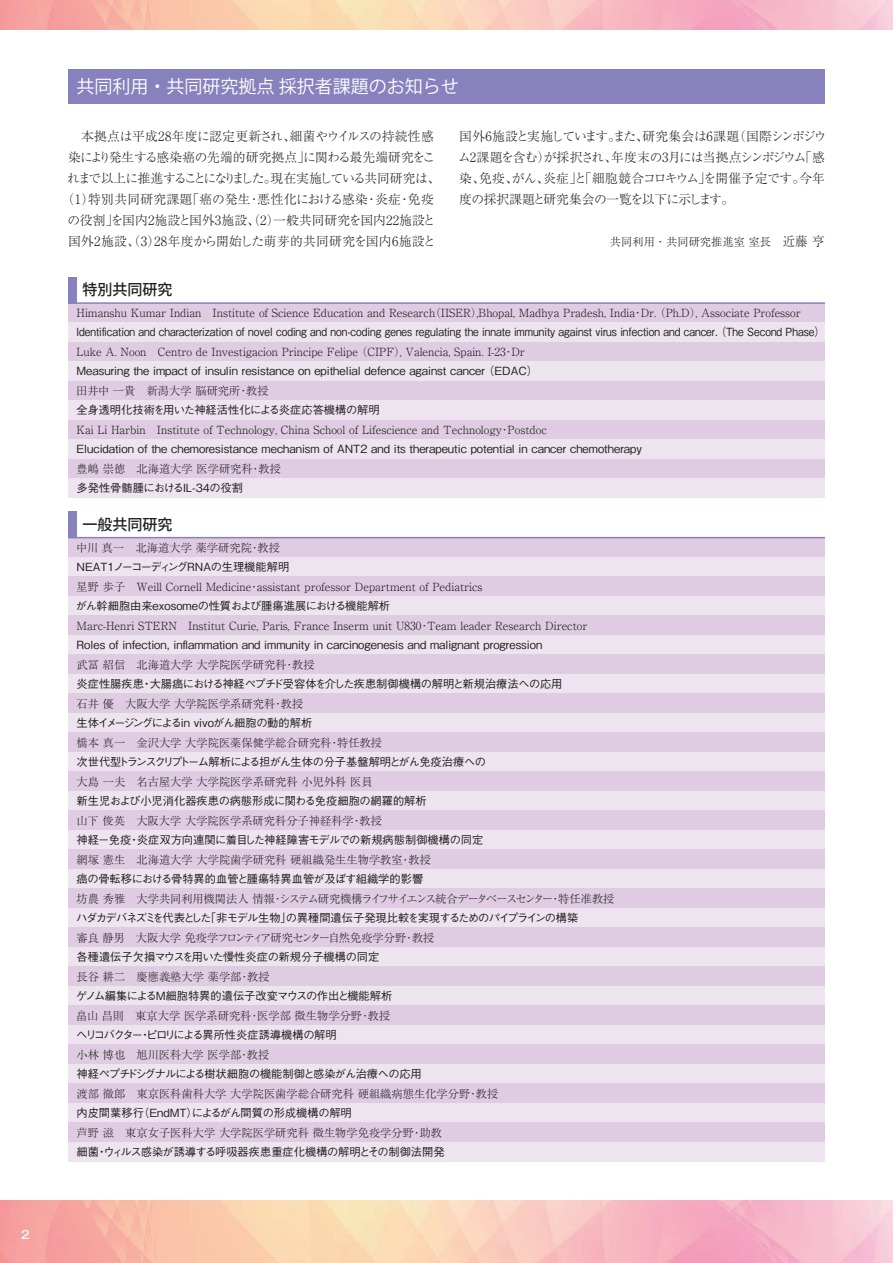
<style>
.page{position:relative;width:893px;height:1263px;background:#fff}
.page>*{position:absolute;margin:0;border:0;box-sizing:border-box;transform-origin:0 0}
.t1{font:18px "Koz Go Pr 6 N";color:#fff}
.t2{font:500 15px "Koz Go Pro";color:#231f20}
.t3{font:300 12.75px/21px "Ryumin Pro";color:#231f20;text-align:center}
.t4{font:300 11.25px "Ryumin Pro";color:#231f20}
.t5{font:500 11.25px "Gothic BBB Pro";color:#231f20}
.t6{font:500 11.25px "Gothic BBB Pro";color:#231f20;scale:.9 1}
.t7{font:500 11.25px "Gothic BBB Pro";letter-spacing:-.055em;color:#231f20}
.t8{font:300 11.25px "Ryumin Pro";letter-spacing:-.06em;color:#231f20}
.t9{font:500 11.25px "Gothic BBB Pro";letter-spacing:-.095em;color:#231f20}
.t10{font:500 11.25px "Gothic BBB Pro";letter-spacing:-.03em;color:#231f20}
.t11{font:500 11.25px "Gothic BBB Pro";letter-spacing:-.065em;color:#231f20}
.t12{font:500 11.25px "Gothic BBB Pro";letter-spacing:-.1em;color:#231f20}
.t13{font:500 11.25px "Gothic MB101 Pro";color:#fff}
.s1{font-size:12.75px}
</style>
<div class="page">
<div style="left:68px;top:69px;width:757px;height:34px;background:#8781bd"></div>
<div style="left:68px;top:303px;width:757px;height:20px;background:#dfcce3"></div>
<div style="left:68px;top:323px;width:757px;height:19px;background:#eee4f0"></div>
<div style="left:68px;top:538px;width:757px;height:19px;background:#dfcce3"></div>
<div style="left:68px;top:557px;width:757px;height:20px;background:#eee4f0"></div>
<div style="left:68px;top:577px;width:757px;height:19px;background:#dfcce3"></div>
<div style="left:68px;top:596px;width:757px;height:20px;background:#eee4f0"></div>
<div style="left:68px;top:616px;width:757px;height:19px;background:#dfcce3"></div>
<div style="left:68px;top:635px;width:757px;height:20px;background:#eee4f0"></div>
<div style="left:68px;top:655px;width:757px;height:19px;background:#dfcce3"></div>
<div style="left:68px;top:674px;width:757px;height:20px;background:#eee4f0"></div>
<div style="left:68px;top:694px;width:757px;height:19px;background:#dfcce3"></div>
<div style="left:68px;top:713px;width:757px;height:20px;background:#eee4f0"></div>
<div style="left:68px;top:733px;width:757px;height:19px;background:#dfcce3"></div>
<div style="left:68px;top:752px;width:757px;height:20px;background:#eee4f0"></div>
<div style="left:68px;top:772px;width:757px;height:19px;background:#dfcce3"></div>
<div style="left:68px;top:791px;width:757px;height:20px;background:#eee4f0"></div>
<div style="left:68px;top:811px;width:757px;height:19px;background:#dfcce3"></div>
<div style="left:68px;top:830px;width:757px;height:20px;background:#eee4f0"></div>
<div style="left:68px;top:850px;width:757px;height:19px;background:#dfcce3"></div>
<div style="left:68px;top:869px;width:757px;height:20px;background:#eee4f0"></div>
<div style="left:68px;top:889px;width:757px;height:19px;background:#dfcce3"></div>
<div style="left:68px;top:908px;width:757px;height:20px;background:#eee4f0"></div>
<div style="left:68px;top:928px;width:757px;height:19px;background:#dfcce3"></div>
<div style="left:68px;top:947px;width:757px;height:20px;background:#eee4f0"></div>
<div style="left:68px;top:967px;width:757px;height:19px;background:#dfcce3"></div>
<div style="left:68px;top:986px;width:757px;height:20px;background:#eee4f0"></div>
<div style="left:68px;top:1006px;width:757px;height:19px;background:#dfcce3"></div>
<div style="left:68px;top:1025px;width:757px;height:20px;background:#eee4f0"></div>
<div style="left:68px;top:1045px;width:757px;height:19px;background:#dfcce3"></div>
<div style="left:68px;top:1064px;width:757px;height:20px;background:#eee4f0"></div>
<div style="left:68px;top:1084px;width:757px;height:19px;background:#dfcce3"></div>
<div style="left:68px;top:1103px;width:757px;height:20px;background:#eee4f0"></div>
<div style="left:68px;top:1123px;width:757px;height:19px;background:#dfcce3"></div>
<div style="left:68px;top:1142px;width:757px;height:20px;background:#eee4f0"></div>
<div style="left:68px;top:342px;width:757px;height:20px;background:#dfcce3"></div>
<div style="left:68px;top:362px;width:757px;height:19px;background:#eee4f0"></div>
<div style="left:68px;top:381px;width:757px;height:20px;background:#dfcce3"></div>
<div style="left:68px;top:401px;width:757px;height:19px;background:#eee4f0"></div>
<div style="left:68px;top:420px;width:757px;height:20px;background:#dfcce3"></div>
<div style="left:68px;top:440px;width:757px;height:19px;background:#eee4f0"></div>
<div style="left:68px;top:459px;width:757px;height:20px;background:#dfcce3"></div>
<div style="left:68px;top:479px;width:757px;height:19px;background:#eee4f0"></div>
<hr style="left:68px;top:302px;width:757px;height:2px;background:#8781bd">
<div style="left:68px;top:277px;width:9px;height:26px;background:#8781bd"></div>
<hr style="left:68px;top:537px;width:757px;height:1px;background:#8781bd">
<div style="left:68px;top:512px;width:9px;height:26px;background:#8781bd"></div>
<p class="t13" style="left:21px;top:1225px;width:10px">2</p>
<h1 class="t1" style="left:77px;top:76px;width:384px">共同利用・共同研究拠点 採択者課題のお知らせ</h1>
<p class="t3" style="left:62px;top:125px;width:380px">　本拠点は平成28年度に認定更新され、細菌やウイルスの持続性感染により発生する感染癌の先端的研究拠点」に関わる最先端研究をこれまで以上に推進することになりました。現在実施している共同研究は、（1）特別共同研究課題「癌の発生・悪性化における感染・炎症・免疫の役割」を国内2施設と国外3施設、（2）一般共同研究を国内22施設と国外2施設、（3）28年度から開始した萌芽的共同研究を国内6施設と</p>
<p class="t3" style="left:458px;top:125px;width:370px;text-align:justify">国外6施設と実施しています。また、研究集会は6課題（国際シンポジウム2課題を含む）が採択され、年度末の3月には当拠点シンポジウム「感染、免疫、がん、炎症」と「細胞競合コロキウム」を開催予定です。今年度の採択課題と研究集会の一覧を以下に示します。</p>
<p class="t4" style="left:610px;top:233px;width:216px">共同利用・共同研究推進室 室長　<span class="s1">近藤 亨</span></p>
<h2 class="t2" style="left:82px;top:280px;width:91px">特別共同研究</h2>
<p class="t4" style="left:77px;top:304px;width:726px">Himanshu Kumar Indian　Institute of Science Education and Research（IISER）,Bhopal, Madhya Pradesh, India・Dr. （Ph.D）, Associate Professor</p>
<p class="t6" style="left:77px;top:323px;width:833px">Identification and characterization of novel coding and non-coding genes regulating the innate immunity against virus infection and cancer. （The Second Phase）</p>
<p class="t4" style="left:77px;top:343px;width:450px">Luke A. Noon　Centro de Investigacion Principe Felipe （CIPF）, Valencia, Spain. I-23・Dr</p>
<p class="t5" style="left:77px;top:362px;width:463px">Measuring the impact of insulin resistance on epithelial defence against cancer （EDAC）</p>
<p class="t4" style="left:76px;top:382px;width:194px">田井中 一貴　新潟大学 脳研究所・教授</p>
<p class="t5" style="left:77px;top:401px;width:305px">全身透明化技術を用いた神経活性化による炎症応答機構の解明</p>
<p class="t4" style="left:77px;top:421px;width:472px">Kai Li Harbin　Institute of Technology, China School of Lifescience and Technology・Postdoc</p>
<p class="t5" style="left:77px;top:440px;width:567px">Elucidation of the chemoresistance mechanism of ANT2 and its therapeutic potential in cancer chemotherapy</p>
<p class="t4" style="left:77px;top:460px;width:206px">豊嶋 崇徳　北海道大学 医学研究科・教授</p>
<p class="t5" style="left:77px;top:479px;width:168px">多発性骨髄腫におけるIL-34の役割</p>
<h2 class="t2" style="left:82px;top:514px;width:91px">一般共同研究</h2>
<p class="t4" style="left:76px;top:539px;width:205px">中川 真一　北海道大学 薬学研究院・教授</p>
<p class="t5" style="left:77px;top:558px;width:214px">NEAT1ノーコーディングRNAの生理機能解明</p>
<p class="t4" style="left:77px;top:578px;width:407px">星野 歩子　Weill Cornell Medicine・assistant professor Department of Pediatrics</p>
<p class="t5" style="left:76px;top:597px;width:316px">がん幹細胞由来exosomeの性質および腫瘍進展における機能解析</p>
<p class="t4" style="left:77px;top:617px;width:512px">Marc-Henri STERN　Institut Curie, Paris, France Inserm unit U830・Team leader Research Director</p>
<p class="t5" style="left:77px;top:636px;width:467px">Roles of infection, inflammation and immunity in carcinogenesis and malignant progression</p>
<p class="t4" style="left:77px;top:656px;width:240px">武冨 紹信　北海道大学 大学院医学研究科・教授</p>
<p class="t5" style="left:77px;top:675px;width:487px">炎症性腸疾患・大腸癌における神経ペプチド受容体を介した疾患制御機構の解明と新規治療法への応用</p>
<p class="t4" style="left:77px;top:695px;width:228px">石井 優　大阪大学 大学院医学系研究科・教授</p>
<p class="t11" style="left:77px;top:714px;width:237px">生体イメージングによるin vivoがん細胞の動的解析</p>
<p class="t4" style="left:77px;top:734px;width:307px">橋本 真一　金沢大学 大学院医薬保健学総合研究科・特任教授</p>
<p class="t7" style="left:77px;top:753px;width:411px">次世代型トランスクリプトーム解析による担がん生体の分子基盤解明とがん免疫治療への</p>
<p class="t4" style="left:77px;top:773px;width:298px">大島 一夫　名古屋大学 大学院医学系研究科 小児外科 医員</p>
<p class="t5" style="left:77px;top:792px;width:352px">新生児および小児消化器疾患の病態形成に関わる免疫細胞の網羅的解析</p>
<p class="t4" style="left:76px;top:812px;width:307px">山下 俊英　大阪大学 大学院医学系研究科分子神経科学・教授</p>
<p class="t5" style="left:77px;top:831px;width:408px">神経－免疫・炎症双方向連関に着目した神経障害モデルでの新規病態制御機構の同定</p>
<p class="t4" style="left:77px;top:851px;width:356px">網塚 憲生　北海道大学 大学院歯学研究科 硬組織発生生物学教室・教授</p>
<p class="t5" style="left:77px;top:870px;width:348px">癌の骨転移における骨特異的血管と腫瘍特異血管が及ぼす組織学的影響</p>
<p class="t8" style="left:77px;top:890px;width:539px">坊農 秀雅　大学共同利用機関法人 情報・システム研究機構ライフサイエンス統合データベースセンター・特任准教授</p>
<p class="t9" style="left:76px;top:909px;width:504px">ハダカデバネズミを代表とした「非モデル生物」の異種間遺伝子発現比較を実現するためのパイプラインの構築</p>
<p class="t4" style="left:77px;top:929px;width:359px">審良 静男　大阪大学 免疫学フロンティア研究センター自然免疫学分野・教授</p>
<p class="t5" style="left:77px;top:948px;width:304px">各種遺伝子欠損マウスを用いた慢性炎症の新規分子機構の同定</p>
<p class="t4" style="left:77px;top:968px;width:195px">長谷 耕二　慶應義塾大学 薬学部・教授</p>
<p class="t10" style="left:76px;top:987px;width:318px">ゲノム編集によるＭ細胞特異的遺伝子改変マウスの作出と機能解析</p>
<p class="t4" style="left:76px;top:1007px;width:315px">畠山 昌則　東京大学 医学系研究科・医学部 微生物学分野・教授</p>
<p class="t12" style="left:76px;top:1026px;width:262px">ヘリコバクター・ピロリによる異所性炎症誘導機構の解明</p>
<p class="t4" style="left:77px;top:1046px;width:194px">小林 博也　旭川医科大学 医学部・教授</p>
<p class="t7" style="left:77px;top:1065px;width:347px">神経ペプチドシグナルによる樹状細胞の機能制御と感染がん治療への応用</p>
<p class="t4" style="left:77px;top:1085px;width:423px">渡部 徹郎　東京医科歯科大学 大学院医歯学総合研究科 硬組織病態生化学分野・教授</p>
<p class="t5" style="left:76px;top:1104px;width:277px">内皮間葉移行（EndMT）によるがん間質の形成機構の解明</p>
<p class="t4" style="left:77px;top:1124px;width:367px">芦野 滋　東京女子医科大学 大学院医学研究科 微生物学免疫学分野・助教</p>
<p class="t5" style="left:77px;top:1143px;width:370px">細菌・ウィルス感染が誘導する呼吸器疾患重症化機構の解明とその制御法開発</p>
</div>
